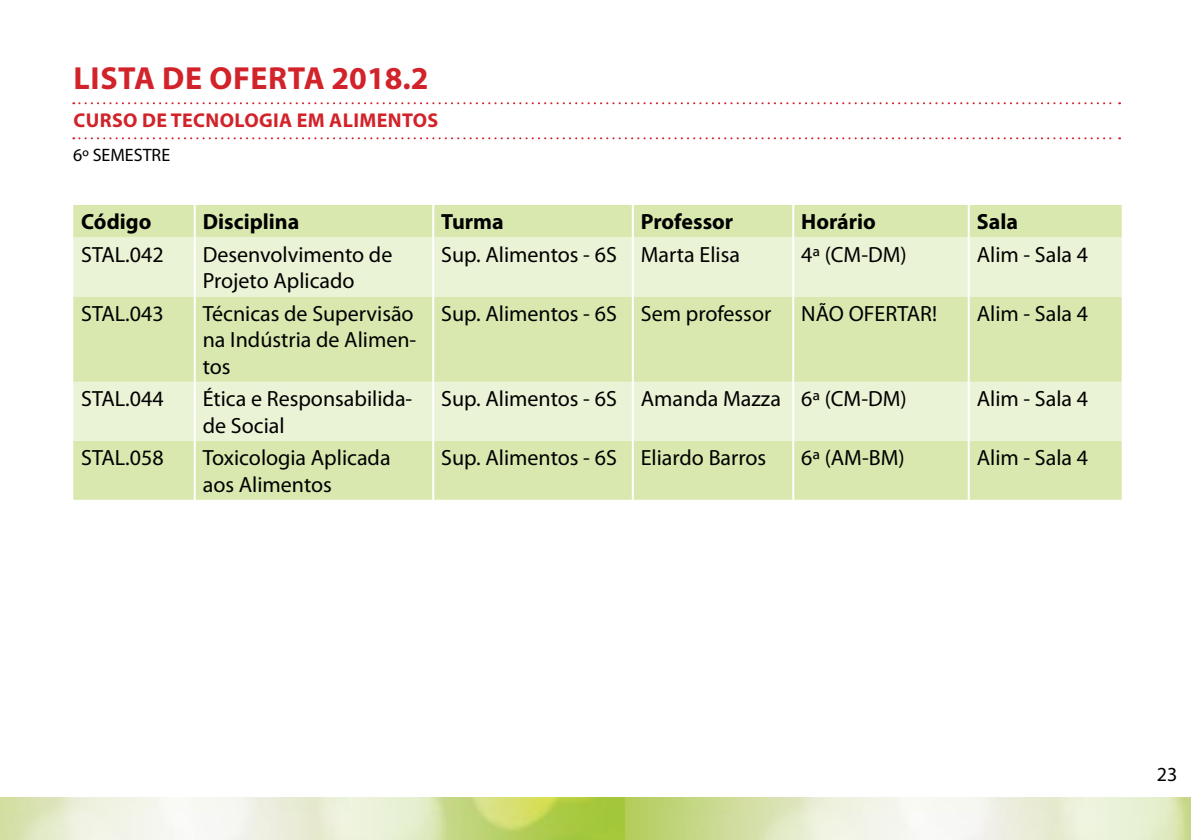
<style>
.page{position:relative;width:1191px;height:840px;background:#fff}
.page>*{position:absolute;margin:0;border:0;box-sizing:border-box;transform-origin:0 0}
.t1{font:700 32px "Myriad Pro";letter-spacing:.02em;color:#d2232a}
.t2{font:22px/26.4px "Myriad Pro";color:#000}
.t3{font:700 22px "Myriad Pro";color:#000}
.t4{font:700 20px "Myriad Pro";letter-spacing:.02em;color:#d2232a}
.t5{font:20px "Myriad Pro";color:#000}
.t6{font:18px "Myriad Pro";color:#000}
</style>
<div class="page">
<img style="left:0;top:797px;width:1191px;height:42px">
<svg style="left:73px;top:102px;width:1047px;height:2px"></svg>
<svg style="left:73px;top:137px;width:1047px;height:2px"></svg>
<div style="left:73px;top:205px;width:1048px;height:294px;background:#d9e8ae"></div>
<svg style="left:73px;top:237px;width:1048px;height:203px;background:#e2eec4"></svg>
<hr style="left:194px;top:205px;width:2px;height:32px;background:#fff">
<hr style="left:432px;top:205px;width:2px;height:32px;background:#fff">
<hr style="left:632px;top:205px;width:2px;height:32px;background:#fff">
<hr style="left:792px;top:205px;width:2px;height:32px;background:#fff">
<hr style="left:967px;top:205px;width:2px;height:32px;background:#fff">
<hr style="left:194px;top:237px;width:2px;height:59px;background:#fff">
<hr style="left:432px;top:237px;width:2px;height:59px;background:#fff">
<hr style="left:632px;top:237px;width:2px;height:59px;background:#fff">
<hr style="left:792px;top:237px;width:2px;height:59px;background:#fff">
<hr style="left:967px;top:237px;width:2px;height:59px;background:#fff">
<hr style="left:194px;top:296px;width:2px;height:85px;background:#fff">
<hr style="left:432px;top:296px;width:2px;height:85px;background:#fff">
<hr style="left:632px;top:296px;width:2px;height:85px;background:#fff">
<hr style="left:792px;top:296px;width:2px;height:85px;background:#fff">
<hr style="left:967px;top:296px;width:2px;height:85px;background:#fff">
<hr style="left:194px;top:381px;width:2px;height:59px;background:#fff">
<hr style="left:432px;top:381px;width:2px;height:59px;background:#fff">
<hr style="left:632px;top:381px;width:2px;height:59px;background:#fff">
<hr style="left:792px;top:381px;width:2px;height:59px;background:#fff">
<hr style="left:967px;top:381px;width:2px;height:59px;background:#fff">
<hr style="left:194px;top:440px;width:2px;height:59px;background:#fff">
<hr style="left:432px;top:440px;width:2px;height:59px;background:#fff">
<hr style="left:632px;top:440px;width:2px;height:59px;background:#fff">
<hr style="left:792px;top:440px;width:2px;height:59px;background:#fff">
<hr style="left:967px;top:440px;width:2px;height:59px;background:#fff">
<h1 class="t1" style="left:74px;top:57px;width:356px">LISTA DE OFERTA 2018.2</h1>
<p class="t4" style="left:73px;top:107px;width:366px">CURSO DE TECNOLOGIA EM ALIMENTOS</p>
<p class="t6" style="left:73px;top:144px;width:98px">6º SEMESTRE</p>
<p class="t3" style="left:81px;top:207px;width:72px">Código</p>
<p class="t3" style="left:203px;top:207px;width:98px">Disciplina</p>
<p class="t3" style="left:441px;top:207px;width:64px">Turma</p>
<p class="t3" style="left:641px;top:207px;width:94px">Professor</p>
<p class="t3" style="left:801px;top:207px;width:76px">Horário</p>
<p class="t3" style="left:976px;top:207px;width:43px">Sala</p>
<p class="t2" style="left:81px;top:241px;width:84px">STAL.042</p>
<p class="t2" style="left:203px;top:241px;width:191px">Desenvolvimento de<br>Projeto Aplicado</p>
<p class="t2" style="left:441px;top:241px;width:300px">Sup. Alimentos - 6S Marta Elisa</p>
<p class="t2" style="left:801px;top:241px;width:107px">4ª (CM-DM)</p>
<p class="t2" style="left:976px;top:241px;width:113px">Alim - Sala 4</p>
<p class="t2" style="left:81px;top:300px;width:84px">STAL.043</p>
<p class="t2" style="left:203px;top:300px;width:215px">Técnicas de Supervisão na Indústria de Alimen&shy;tos</p>
<p class="t2" style="left:441px;top:300px;width:331px">Sup. Alimentos - 6S Sem professor</p>
<p class="t2" style="left:801px;top:300px;width:137px">NÃO OFERTAR!</p>
<p class="t2" style="left:976px;top:300px;width:113px">Alim - Sala 4</p>
<p class="t2" style="left:81px;top:385px;width:84px">STAL.044</p>
<p class="t2" style="left:203px;top:385px;width:211px">Ética e Responsabilida&shy;de Social</p>
<p class="t2" style="left:441px;top:385px;width:467px">Sup. Alimentos - 6S Amanda Mazza 6ª (CM-DM)</p>
<p class="t2" style="left:976px;top:385px;width:113px">Alim - Sala 4</p>
<p class="t2" style="left:81px;top:444px;width:84px">STAL.058</p>
<p class="t2" style="left:203px;top:444px;width:189px">Toxicologia Aplicada aos Alimentos</p>
<p class="t2" style="left:441px;top:444px;width:326px">Sup. Alimentos - 6S Eliardo Barros</p>
<p class="t2" style="left:801px;top:444px;width:105px">6ª (AM-BM)</p>
<p class="t2" style="left:976px;top:444px;width:113px">Alim - Sala 4</p>
<p class="t5" style="left:1157px;top:761px;width:22px">23</p>
</div>
